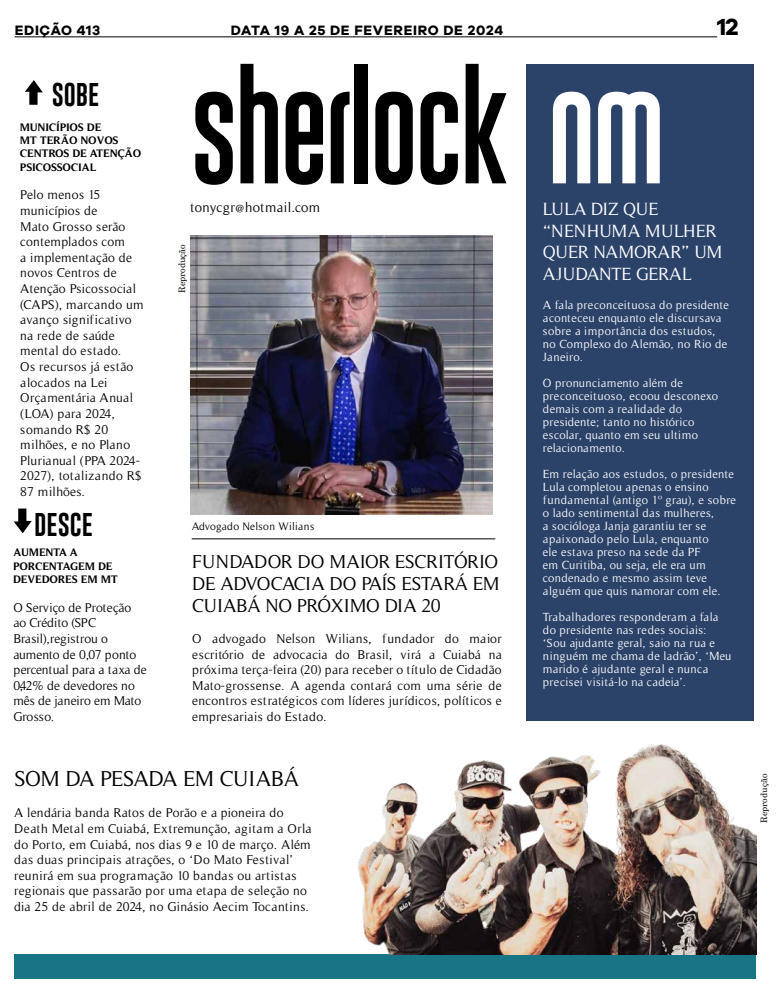
<style>
.page{position:relative;width:780px;height:993px;background:#fff}
.page>*{position:absolute;margin:0;border:0;box-sizing:border-box;transform-origin:0 0}
.t1{font:94.1px "Gobold Uplow";letter-spacing:-.025em;color:#000}
.t2{font:24px "Gobold Uplow";color:#000}
.t3{font:700 24px "Galyon";color:#000}
.t4{font:22px "Timeless";letter-spacing:-.025em;color:#000}
.t5{font:19px/22px "Timeless";letter-spacing:-.025em;color:#000;text-align:justify}
.t6{font:18px/21.6px "Timeless";letter-spacing:-.005em;color:#fff}
.t7{font:700 14px "Galyon";letter-spacing:.05em;color:#000}
.t8{font:14px "Timeless";letter-spacing:.025em;color:#000}
.t9{font:13px/15.6px "Timeless";letter-spacing:.025em;color:#000}
.t10{font:13px/15.6px "Timeless";color:#000}
.t11{font:12px/13px "Timeless";letter-spacing:.025em;color:#fff}
.t12{font:700 11px/13.2px "Timeless";color:#000}
.t13{font:11px "Timeless";letter-spacing:.03em;color:#000}
.t14{font:9px "Century";color:#000}
.s1{color:#fff}
</style>
<div class="page">
<img style="left:191px;top:235px;width:301px;height:279px">
<div style="left:526px;top:64px;width:227px;height:656px;background:#2b4269"></div>
<div style="left:14px;top:953px;width:741px;height:25px;background:#187586"></div>
<hr style="left:15px;top:36px;width:702px;height:1px;background:#000">
<hr style="left:192px;top:538px;width:303px;height:1px;background:#000">
<svg style="left:25px;top:80px;width:18px;height:25px"></svg>
<svg style="left:14px;top:508px;width:18px;height:25px"></svg>
<img style="left:357px;top:744px;width:399px;height:209px">
<p class="t7" style="left:15px;top:21px;width:87px">EDIÇÃO 413</p>
<p class="t7" style="left:231px;top:21px;width:274px">DATA 19 A 25 DE FEVEREIRO DE 2024</p>
<h2 class="t3" style="left:717px;top:12px;width:23px">12</h2>
<h2 class="t2" style="left:52px;top:75px;width:49px">SOBE</h2>
<p class="t12" style="left:20px;top:120px;width:123px">MUNICÍPIOS DE<br>MT TERÃO NOVOS<br>CENTROS DE ATENÇÃO<br>PSICOSSOCIAL</p>
<p class="t9" style="left:20px;top:187px;width:125px">Pelo menos 15 municípios de<br>Mato Grosso serão contemplados com<br>a implementação de novos Centros de<br>Atenção Psicossocial (CAPS), marcando um avanço significativo na rede de saúde mental do estado.<br>Os recursos já estão alocados na Lei<br>Orçamentária Anual (LOA) para 2024, somando R$ 20 milhões, e no Plano<br>Plurianual (PPA 2024-<br>2027), totalizando R$<br>87 milhões.</p>
<h2 class="t2" style="left:34px;top:505px;width:60px">DESCE</h2>
<p class="t12" style="left:13px;top:546px;width:106px">AUMENTA A<br>PORCENTAGEM DE<br>DEVEDORES EM MT</p>
<p class="t10" style="left:13px;top:599px;width:135px">O Serviço de Proteção ao Crédito (SPC<br>Brasil),registrou o aumento de 0,07 ponto percentual para a taxa de<br>0,42% de devedores no mês de janeiro em Mato<br>Grosso.</p>
<h1 class="t1" style="left:190px;top:64px;width:476px">SHERLOCK <span class="s1">NM</span></h1>
<p class="t8" style="left:190px;top:199px;width:131px">tonycgr@hotmail.com</p>
<p class="t14" style="left:174px;top:293px;width:50px;rotate:-90deg">Reprodução</p>
<p class="t13" style="left:192px;top:520px;width:124px">Advogado Nelson Wilians</p>
<h3 class="t5" style="left:192px;top:550px;width:309px">FUNDADOR DO MAIOR ESCRITÓRIO DE ADVOCACIA DO PAÍS ESTARÁ EM CUIABÁ NO PRÓXIMO DIA 20</h3>
<p class="t9" style="left:192px;top:630px;width:311px;text-align:justify">O advogado Nelson Wilians, fundador do maior escritório de advocacia do Brasil, virá a Cuiabá na próxima terça-feira (20) para receber o título de Cidadão Mato-grossense. A agenda contará com uma série de encontros estratégicos com líderes jurídicos, políticos e empresariais do Estado.</p>
<h3 class="t6" style="left:543px;top:198px;width:181px">LULA DIZ QUE “NENHUMA MULHER<br>QUER NAMORAR” UM<br>AJUDANTE GERAL</h3>
<p class="t11" style="left:543px;top:298px;width:188px">A fala preconceituosa do presidente aconteceu enquanto ele discursava sobre a importância dos estudos, no Complexo do Alemão, no Rio de<br>Janeiro.</p>
<p class="t11" style="left:543px;top:376px;width:177px">O pronunciamento além de preconceituoso, ecoou desconexo demais com a realidade do presidente; tanto no histórico escolar, quanto em seu ultimo relacionamento.</p>
<p class="t11" style="left:543px;top:467px;width:195px">Em relação aos estudos, o presidente<br>Lula completou apenas o ensino fundamental (antigo 1º grau), e sobre o lado sentimental das mulheres,<br>a socióloga Janja garantiu ter se apaixonado pelo Lula, enquanto<br>ele estava preso na sede da PF<br>em Curitiba, ou seja, ele era um condenado e mesmo assim teve alguém que quis namorar com ele.</p>
<p class="t11" style="left:543px;top:610px;width:190px">Trabalhadores responderam a fala do presidente nas redes sociais: ‘Sou ajudante geral, saio na rua e ninguém me chama de ladrão’, ‘Meu marido é ajudante geral e nunca precisei visitá-lo na cadeia’.</p>
<h3 class="t4" style="left:14px;top:766px;width:286px">SOM DA PESADA EM CUIABÁ</h3>
<p class="t9" style="left:14px;top:805px;width:299px">A lendária banda Ratos de Porão e a pioneira do Death Metal em Cuiabá, Extremunção, agitam a Orla do Porto, em Cuiabá, nos dias 9 e 10 de março. Além das duas principais atrações, o ‘Do Mato Festival’ reunirá em sua programação 10 bandas ou artistas regionais que passarão por uma etapa de seleção no dia 25 de abril de 2024, no Ginásio Aecim Tocantins.</p>
<p class="t14" style="left:756px;top:822px;width:50px;rotate:-90deg">Reprodução</p>
</div>
